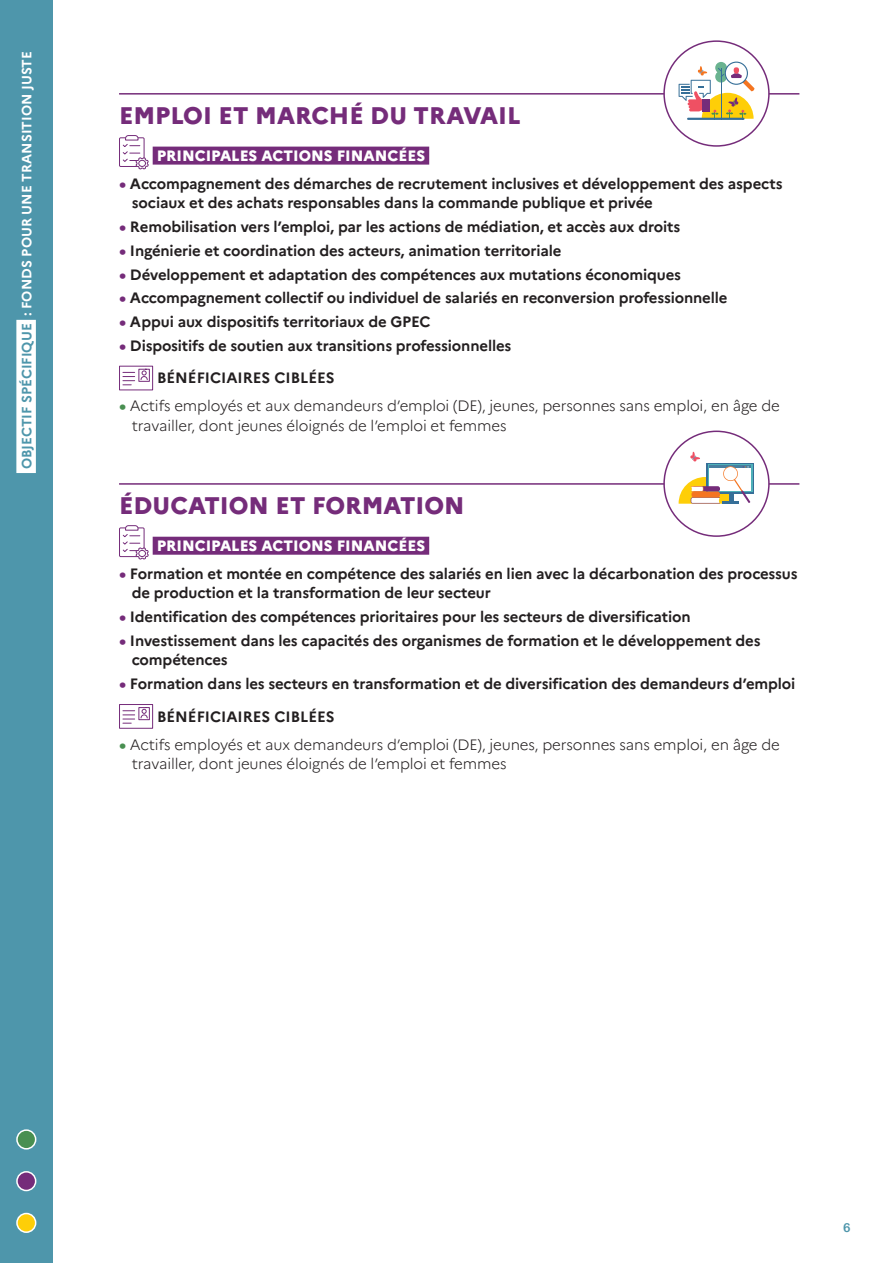
<style>
.page{position:relative;width:893px;height:1263px;background:#fff}
.page>*{position:absolute;margin:0;border:0;box-sizing:border-box;transform-origin:0 0}
.t1{font:800 24px "Marianne";color:#752c7a}
.t2{font:700 15px/19.5px "Marianne";letter-spacing:-.01em;color:#231f20}
.t3{font:300 15px/19.5px "Marianne";letter-spacing:-.01em;color:#231f20}
.t4{font:800 15px "Marianne";color:#fff}
.t5{font:700 13.5px "Marianne";color:#fff}
.t6{font:12.45px "Arial Rounded MT Bold";color:#4e96ab}
.s1{color:#4e96ab}
.s2{font-weight:800;color:#752c7a}
.s3{font-weight:800;color:#498f51}
</style>
<div class="page">
<hr style="left:119px;top:93px;width:680px;height:2px;background:#752c7a">
<div style="left:153px;top:147px;width:276px;height:18px;background:#752c7a"></div>
<svg style="left:119px;top:135px;width:30px;height:34px"></svg>
<div style="left:138px;top:160px;width:8px;height:7px;border:1px solid #752c7a;border-radius:50%"></div>
<div style="left:119px;top:366px;width:34px;height:24px;border:1px solid #752c7a"></div>
<svg style="left:123px;top:371px;width:25px;height:14px"></svg>
<div style="left:138px;top:369px;width:12px;height:13px;border:1px solid #752c7a"></div>
<hr style="left:119px;top:483px;width:680px;height:2px;background:#752c7a">
<div style="left:153px;top:537px;width:276px;height:18px;background:#752c7a"></div>
<svg style="left:119px;top:525px;width:30px;height:34px"></svg>
<div style="left:138px;top:550px;width:8px;height:7px;border:1px solid #752c7a;border-radius:50%"></div>
<div style="left:119px;top:704px;width:34px;height:25px;border:1px solid #752c7a"></div>
<svg style="left:123px;top:709px;width:25px;height:15px"></svg>
<div style="left:138px;top:707px;width:12px;height:13px;border:1px solid #752c7a"></div>
<div style="left:664px;top:41px;width:105px;height:105px;background:#fff;border-radius:50%"></div>
<div style="left:663px;top:40px;width:107px;height:107px;border:2px solid #752c7a;border-radius:50%"></div>
<hr style="left:687px;top:118px;width:57px;height:2px;background:#366f98">
<svg style="left:679px;top:62px;width:75px;height:57px"></svg>
<div style="left:664px;top:431px;width:105px;height:105px;background:#fff;border-radius:50%"></div>
<div style="left:663px;top:431px;width:107px;height:106px;border:2px solid #752c7a;border-radius:50%"></div>
<svg style="left:750px;top:463px;width:4px;height:31px"></svg>
<div style="left:708px;top:465px;width:45px;height:27px;background:#4fb1b9"></div>
<div style="left:710px;top:466px;width:41px;height:25px;background:#fff"></div>
<hr style="left:710px;top:466px;width:41px;height:2px;background:#487fa0">
<svg style="left:679px;top:452px;width:71px;height:52px"></svg>
<div style="left:0;top:0;width:53px;height:1263px;background:#4e96ab"></div>
<div style="left:16px;top:320px;width:20px;height:153px;background:#fff"></div>
<div style="left:17px;top:1130px;width:19px;height:19px;background:#498f51;border-radius:50%"></div>
<div style="left:16px;top:1129px;width:20px;height:20px;border:2px solid #fff;border-radius:50%"></div>
<div style="left:17px;top:1213px;width:19px;height:19px;background:#fece08;border-radius:50%"></div>
<div style="left:16px;top:1213px;width:20px;height:20px;border:2px solid #fff;border-radius:50%"></div>
<div style="left:17px;top:1172px;width:19px;height:18px;background:#752c7a;border-radius:50%"></div>
<div style="left:16px;top:1171px;width:20px;height:20px;border:2px solid #fff;border-radius:50%"></div>
<p class="t5" style="left:18px;top:469px;width:420px;rotate:-90deg"><span class="s1">OBJECTIF SPÉCIFIQUE</span> : FONDS POUR UNE TRANSITION JUSTE</p>
<h1 class="t1" style="left:119px;top:101px;width:403px">EMPLOI ET MARCHÉ DU TRAVAIL</h1>
<p class="t4" style="left:157px;top:146px;width:270px">PRINCIPALES ACTIONS FINANCÉES</p>
<p class="t2" style="left:132px;top:174px;width:652px;text-indent:-13px"><span class="s2">•</span> Accompagnement des démarches de recrutement inclusives et développement des aspects sociaux et des achats responsables dans la commande publique et privée</p>
<p class="t2" style="left:119px;top:217px;width:563px"><span class="s2">•</span> Remobilisation vers l’emploi, par les actions de médiation, et accès aux droits</p>
<p class="t2" style="left:119px;top:241px;width:444px"><span class="s2">•</span> Ingénierie et coordination des acteurs, animation territoriale</p>
<p class="t2" style="left:119px;top:264px;width:563px"><span class="s2">•</span> Développement et adaptation des compétences aux mutations économiques</p>
<p class="t2" style="left:119px;top:288px;width:610px"><span class="s2">•</span> Accompagnement collectif ou individuel de salariés en reconversion professionnelle</p>
<p class="t2" style="left:119px;top:312px;width:313px"><span class="s2">•</span> Appui aux dispositifs territoriaux de GPEC</p>
<p class="t2" style="left:157px;top:329px;width:356px;line-height:32.2px;text-indent:-38px"><span class="s2">•</span> Dispositifs de soutien aux transitions professionnelles<br>BÉNÉFICIAIRES CIBLÉES</p>
<p class="t3" style="left:132px;top:395px;width:650px;text-indent:-13px"><span class="s3">•</span> Actifs employés et aux demandeurs d’emploi (DE), jeunes, personnes sans emploi, en âge de travailler, dont jeunes éloignés de l’emploi et femmes</p>
<h1 class="t1" style="left:119px;top:491px;width:347px">ÉDUCATION ET FORMATION</h1>
<p class="t4" style="left:157px;top:536px;width:270px">PRINCIPALES ACTIONS FINANCÉES</p>
<p class="t2" style="left:132px;top:564px;width:667px;text-indent:-13px"><span class="s2">•</span> Formation et montée en compétence des salariés en lien avec la décarbonation des processus de production et la transformation de leur secteur</p>
<p class="t2" style="left:119px;top:607px;width:573px"><span class="s2">•</span> Identification des compétences prioritaires pour les secteurs de diversification</p>
<p class="t2" style="left:132px;top:631px;width:630px;text-indent:-13px"><span class="s2">•</span> Investissement dans les capacités des organismes de formation et le développement des compétences</p>
<p class="t2" style="left:157px;top:668px;width:640px;line-height:32.2px;text-indent:-38px"><span class="s2">•</span> Formation dans les secteurs en transformation et de diversification des demandeurs d’emploi<br>BÉNÉFICIAIRES CIBLÉES</p>
<p class="t3" style="left:132px;top:733px;width:650px;text-indent:-13px"><span class="s3">•</span> Actifs employés et aux demandeurs d’emploi (DE), jeunes, personnes sans emploi, en âge de travailler, dont jeunes éloignés de l’emploi et femmes</p>
<p class="t6" style="left:843px;top:1220px;width:9px">6</p>
</div>
